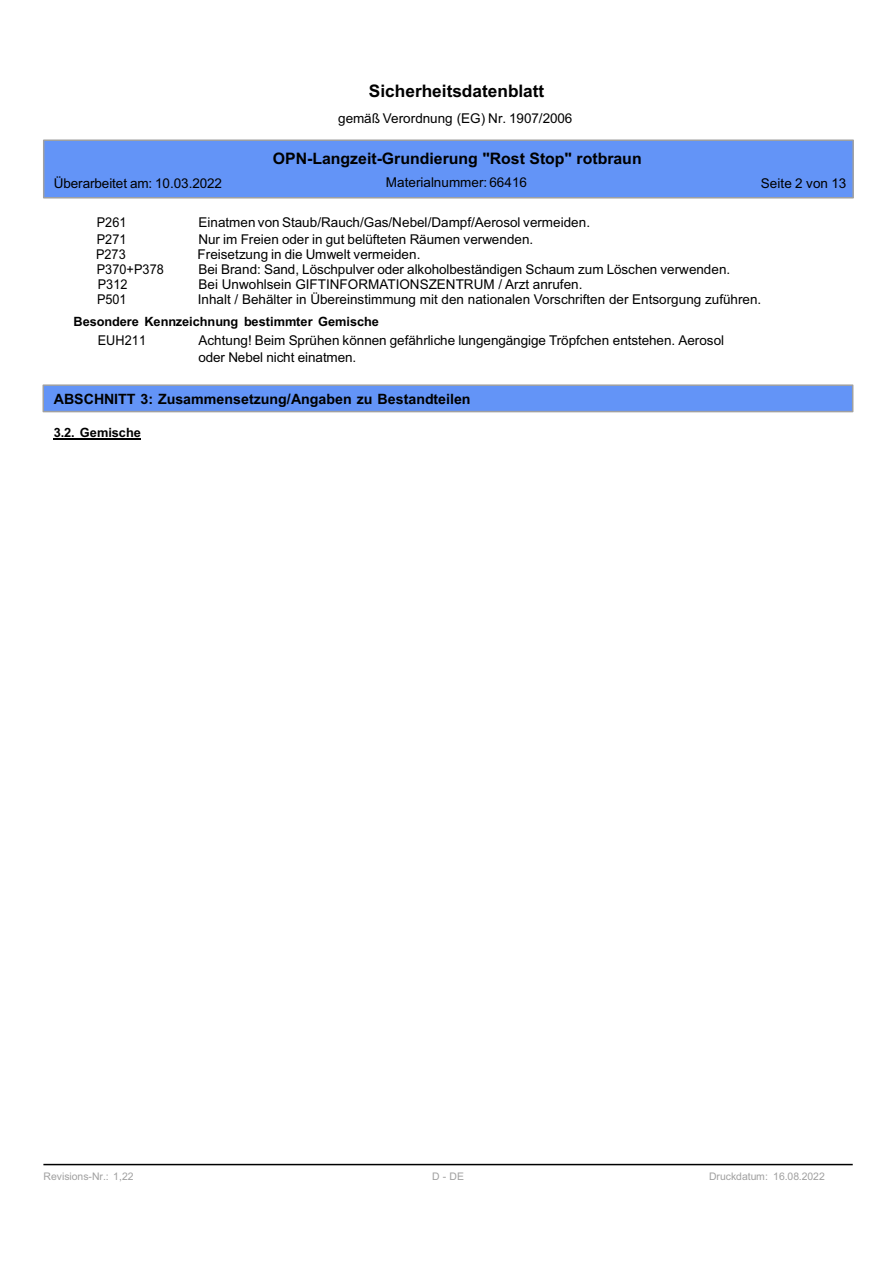
<style>
.page{position:relative;width:893px;height:1263px;background:#fff}
.page>*{position:absolute;margin:0;border:0;box-sizing:border-box;transform-origin:0 0}
.t1{font:700 17.25px "Arial";color:#000}
.t2{font:700 15.9px "Arial";color:#000}
.t3{font:700 14.25px "Arial";color:#000}
.t4{font:13.5px/17.1px "Arial";color:#000}
.t5{font:13.5px "Arial";color:#000;scale:.94 1}
.t6{font:700 12.75px "Arial";letter-spacing:-.01em;color:#000}
.t7{font:10.5px "Arial";color:#a0a0a0}
</style>
<div class="page">
<svg style="left:43px;top:139px;width:811px;height:60px;background:#6896f2"></svg>
<hr style="left:54px;top:438px;width:87px;height:1px;background:#000">
<hr style="left:43px;top:1164px;width:810px;height:1px;background:#000">
<svg style="left:42px;top:384px;width:812px;height:29px;background:#6f99ed"></svg>
<p class="t1" style="left:369px;top:84px;width:177px">Sicherheitsdatenblatt</p>
<p class="t4" style="left:338px;top:111px;width:236px">gemäß Verordnung (EG) Nr. 1907/2006</p>
<p class="t2" style="left:273px;top:153px;width:370px">OPN-Langzeit-Grundierung "Rost Stop" rotbraun</p>
<p class="t4" style="left:386px;top:175px;width:143px">Materialnummer: 66416</p>
<p class="t4" style="left:54px;top:176px;width:170px">Überarbeitet am: 10.03.2022</p>
<p class="t4" style="left:761px;top:176px;width:87px">Seite 2 von 13</p>
<p class="t5" style="left:97px;top:217px;width:33px">P261</p>
<p class="t4" style="left:198px;top:215px;width:393px">Einatmen von Staub/Rauch/Gas/Nebel/Dampf/Aerosol vermeiden.</p>
<p class="t5" style="left:97px;top:235px;width:33px">P271</p>
<p class="t4" style="left:198px;top:232px;width:337px">Nur im Freien oder in gut belüfteten Räumen verwenden.</p>
<p class="t5" style="left:97px;top:264px;width:73px">P370+P378</p>
<p class="t4" style="left:198px;top:262px;width:533px">Bei Brand: Sand, Löschpulver oder alkoholbeständigen Schaum zum Löschen verwenden.</p>
<p class="t5" style="left:96px;top:250px;width:33px">P273</p>
<p class="t4" style="left:198px;top:247px;width:224px">Freisetzung in die Umwelt vermeiden.</p>
<p class="t5" style="left:98px;top:279px;width:33px">P312</p>
<p class="t4" style="left:199px;top:277px;width:385px">Bei Unwohlsein GIFTINFORMATIONSZENTRUM / Arzt anrufen.</p>
<p class="t5" style="left:97px;top:294px;width:33px">P501</p>
<p class="t4" style="left:198px;top:292px;width:565px">Inhalt / Behälter in Übereinstimmung mit den nationalen Vorschriften der Entsorgung zuführen.</p>
<p class="t6" style="left:73px;top:317px;width:307px">Besondere Kennzeichnung bestimmter Gemische</p>
<p class="t5" style="left:98px;top:335px;width:53px">EUH211</p>
<p class="t4" style="left:198px;top:333px;width:527px">Achtung! Beim Sprühen können gefährliche lungengängige Tröpfchen entstehen. Aerosol oder Nebel nicht einatmen.</p>
<p class="t3" style="left:54px;top:394px;width:418px">ABSCHNITT 3: Zusammensetzung/Angaben zu Bestandteilen</p>
<p class="t6" style="left:54px;top:427px;width:89px">3.2. Gemische</p>
<p class="t7" style="left:44px;top:1173px;width:91px">Revisions-Nr.: 1,22</p>
<p class="t7" style="left:432px;top:1173px;width:33px">D-DE</p>
<p class="t7" style="left:709px;top:1173px;width:117px">Druckdatum: 16.08.2022</p>
</div>
